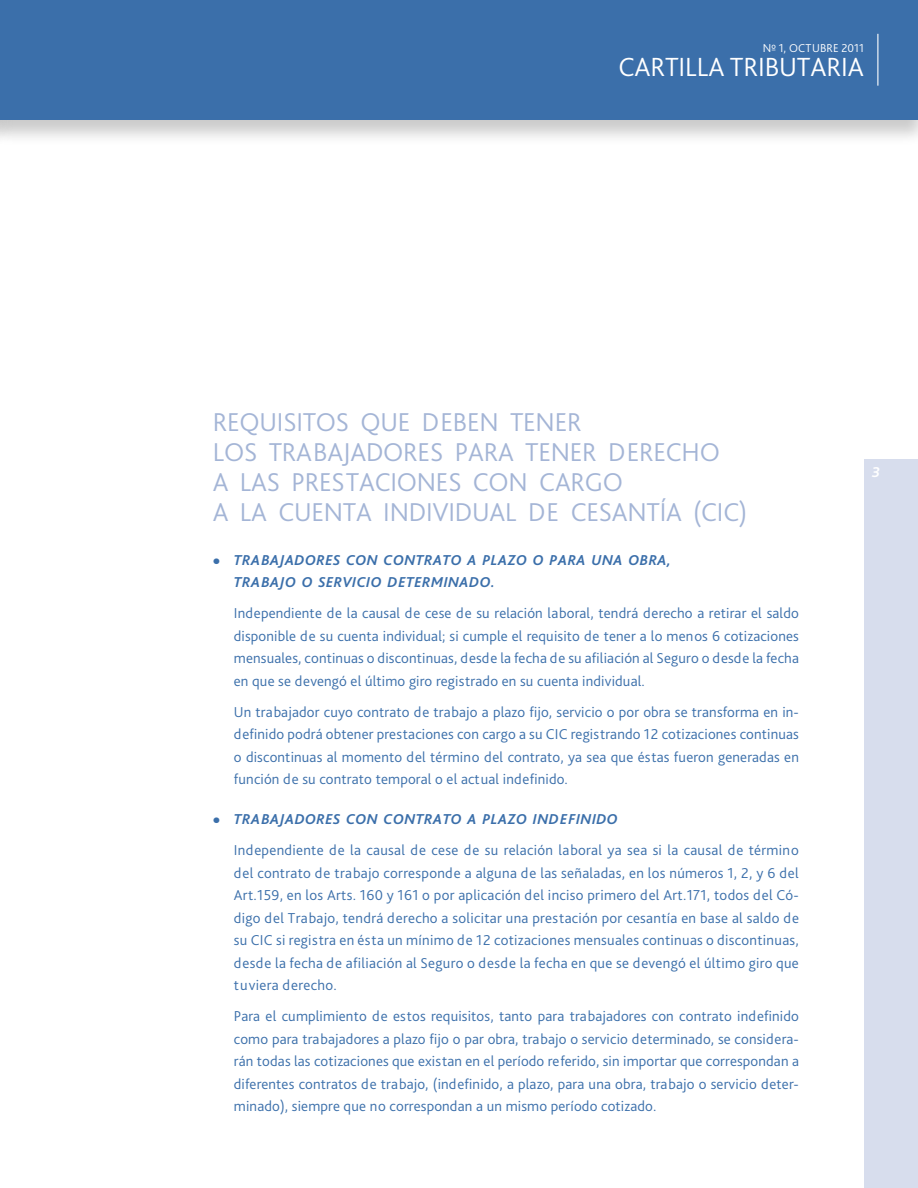
<style>
.page{position:relative;width:918px;height:1188px;background:#fff}
.page>*{position:absolute;margin:0;border:0;box-sizing:border-box;transform-origin:0 0}
.t1{font:300 27.45px "Bliss Pro";color:#fff}
.t2{font:300 27px/30px "Bliss Pro";letter-spacing:-.01em;color:#a4b5d6}
.t3{font:300 15px/22.5px "Bliss Pro";letter-spacing:.01em;color:#3b6faa;text-align:justify}
.t4{font:italic 700 15px/22.5px "Bliss Pro";letter-spacing:.025em;color:#3b6faa}
.t5{font:italic 700 15px "Bliss Pro";color:#fff}
.t6{font:300 12px "Bliss Pro";color:#fff}
.s1{font-weight:700;font-style:italic}
</style>
<div class="page">
<div style="left:0;top:0;width:918px;height:146px;background:#000;opacity:.21"></div>
<div style="left:0;top:0;width:918px;height:119px;background:#3b6faa"></div>
<hr style="left:877px;top:34px;width:1px;height:52px;background:#fff">
<div style="left:864px;top:459px;width:54px;height:729px;background:#d7dded"></div>
<p class="t6" style="left:763px;top:40px;width:35px">nº 1, OCTU</p>
<p class="t6" style="left:820px;top:40px;width:45px">bre 2011</p>
<h1 class="t1" style="left:618px;top:49px;width:15px">CARTILLA</h1>
<h1 class="t1" style="left:730px;top:49px;width:15px">TRIBUTARIA</h1>
<h2 class="t2" style="left:213px;top:407px;width:536px">Requisitos que deben tener<br>los trabajadores para tener derecho<br>a las prestaciones con cargo<br>a la cuenta individual de Cesantía (CIC)</h2>
<p class="t4" style="left:234px;top:548px;width:439px;text-indent:-21px">• TRABAJADORES CON CONTRATO A PLAZO O PARA UNA OBRA,<br>TRABAJO O SERVICIO DETERMINADO.</p>
<p class="t3" style="left:234px;top:602px;width:567px">I ndependiente de la causal de cese de su relación laboral, tendrá derecho a retirar el saldo disponible de su cuenta individual; si cumple el requisito de tener a lo menos 6 cotizaciones mensuales, continuas o discontinuas, desde la fecha de su afiliación al Seguro o desde la fecha en que se devengó el último giro registrado en su cuenta individual.</p>
<p class="t3" style="left:234px;top:700px;width:567px">U n trabajador cuyo contrato de trabajo a plazo fijo, servicio o por obra se transforma en in&shy;definido podrá obtener prestaciones con cargo a su CIC registrando 12 cotizaciones continuas o discontinuas al momento del término del contrato, ya sea que éstas fueron generadas en función de su contrato temporal o el actual indefinido.</p>
<p class="t3" style="left:234px;top:803px;width:567px;line-height:31px;text-indent:-21px">• <span class="s1">TRABAJADORES CON CONTRATO A PLAZO INDEFINIDO<br></span>I ndependiente de la causal de cese de su relación laboral ya sea si la causal de término</p>
<p class="t3" style="left:234px;top:861px;width:567px">del contrato de trabajo corresponde a alguna de las señaladas, en los números 1, 2, y 6 del Art.159, en los Arts. 160 y 161 o por aplicación del inciso primero del Art.171, todos del Có&shy;digo del Trabajo, tendrá derecho a solicitar una prestación por cesantía en base al saldo de su CIC si registra en ésta un mínimo de 12 cotizaciones mensuales continuas o discontinuas, desde la fecha de afiliación al Seguro o desde la fecha en que se devengó el último giro que tuviera derecho.</p>
<p class="t3" style="left:234px;top:1004px;width:567px">Para el cumplimiento de estos requisitos, tanto para trabajadores con contrato indefinido como para trabajadores a plazo fijo o par obra, trabajo o servicio determinado, se considera&shy;rán todas las cotizaciones que existan en el período referido, sin importar que correspondan a diferentes contratos de trabajo, (indefinido, a plazo, para una obra, trabajo o servicio deter&shy;minado), siempre que no correspondan a un mismo período cotizado.</p>
<p class="t5" style="left:872px;top:463px;width:9px">3</p>
</div>
